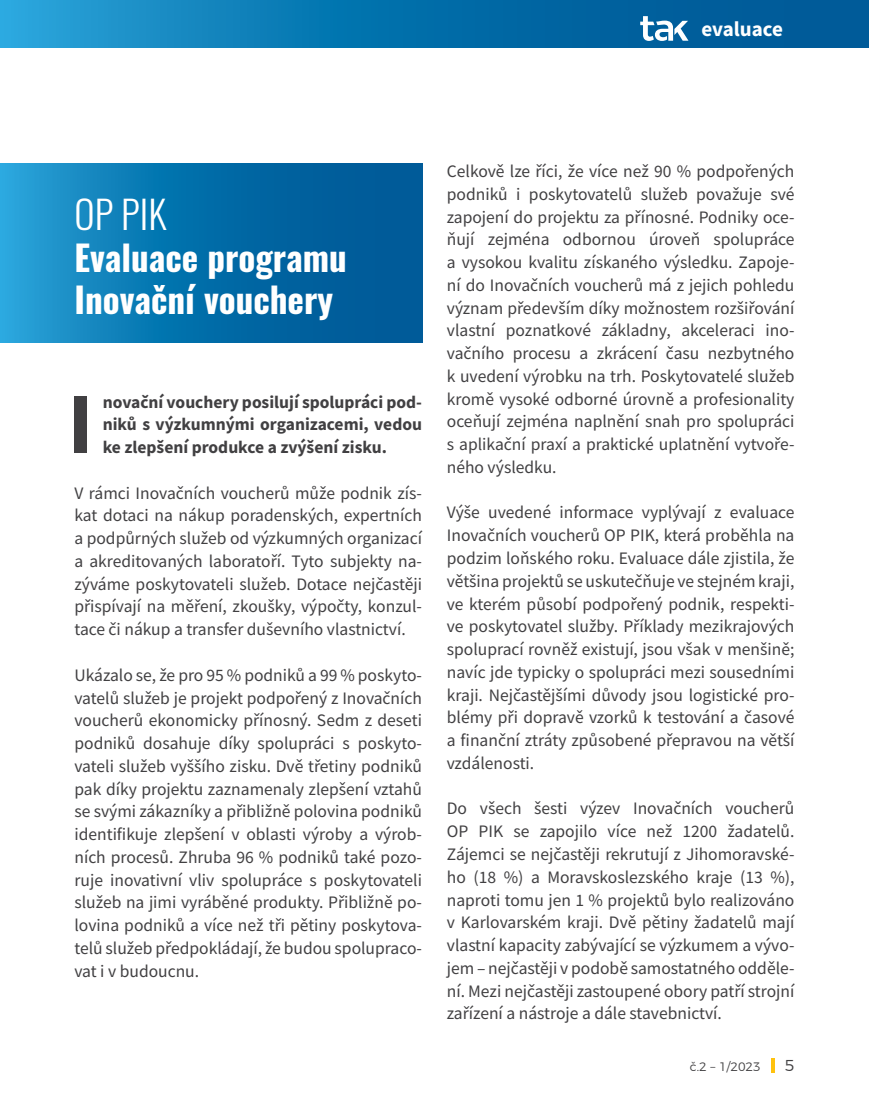
<style>
.page{position:relative;width:869px;height:1117px;background:#fff}
.page>*{position:absolute;margin:0;border:0;box-sizing:border-box;transform-origin:0 0}
.t1{font:700 87.33px "Source Sans Pro";color:#414042}
.t2{font:300 38.5px "Oswald";color:#fff}
.t3{font:700 35px/42px "Oswald";color:#fff}
.t4{font:700 21px "Source Sans Pro";color:#fff}
.t5{font:17.5px/22.8px "Source Sans Pro";color:#414042;text-align:justify}
.t6{font:700 17.5px/22.8px "Source Sans Pro";color:#414042;text-align:justify}
.t7{font:300 12.25px "Montserrat";color:#414042}
.s1{font-weight:900;font-size:15.75px;color:#fff}
.s2{font-size:15.75px}
</style>
<div class="page">
<svg style="left:0;top:0;width:868px;height:47px;background:#0974af"></svg>
<div style="left:0;top:164px;width:422px;height:178px;background:linear-gradient(to right,#1e9ad0,#004d8d)"></div>
<svg style="left:640px;top:16px;width:48px;height:25px"></svg>
<p class="t4" style="left:701px;top:15px;width:83px">evaluace</p>
<h2 class="t2" style="left:74px;top:180px;width:94px">OP PIK</h2>
<h3 class="t3" style="left:74px;top:233px;width:274px">Evaluace programu<br>Inovační vouchery</h3>
<h1 class="t1" style="left:68px;top:365px;width:28px">I</h1>
<p class="t6" style="left:103px;top:390px;width:320px">novační vouchery posilují spolupráci pod&shy;niků s výzkumnými organizacemi, vedou ke zlepšení produkce a zvýšení zisku.</p>
<p class="t5" style="left:74px;top:481px;width:349px">V rámci Inovačních voucherů může podnik zís&shy;kat dotaci na nákup poradenských, expertních a podpůrných služeb od výzkumných organizací a akreditovaných laboratoří. Tyto subjekty na&shy;zýváme poskytovateli služeb. Dotace nejčastěji přispívají na měření, zkoušky, výpočty, konzul&shy;tace či nákup a transfer duševního vlastnictví.</p>
<p class="t5" style="left:74px;top:663px;width:349px">Ukázalo se, že pro 95 % podniků a 99 % poskyto&shy;vatelů služeb je projekt podpořený z Inovačních voucherů ekonomicky přínosný. Sedm z deseti podniků dosahuje díky spolupráci s poskyto&shy;vateli služeb vyššího zisku. Dvě třetiny podniků pak díky projektu zaznamenaly zlepšení vztahů se svými zákazníky a přibližně polovina podniků identifikuje zlepšení v oblasti výroby a výrob&shy;ních procesů. Zhruba 96 % podniků také pozo&shy;ruje inovativní vliv spolupráce s poskytovateli služeb na jimi vyráběné produkty. Přibližně po&shy;lovina podniků a více než tři pětiny poskytova&shy;telů služeb předpokládají, že budou spolupraco&shy;vat i v budoucnu.</p>
<p class="t5" style="left:446px;top:160px;width:349px">Celkově lze říci, že více než 90 % podpořených podniků i poskytovatelů služeb považuje své zapojení do projektu za přínosné. Podniky oce&shy;ňují zejména odbornou úroveň spolupráce a vysokou kvalitu získaného výsledku. Zapoje&shy;ní do Inovačních voucherů má z jejich pohledu význam především díky možnostem rozšiřování vlastní poznatkové základny, akceleraci ino&shy;vačního procesu a zkrácení času nezbytného k uvedení výrobku na trh. Poskytovatelé služeb kromě vysoké odborné úrovně a profesionality oceňují zejména naplnění snah pro spolupráci s aplikační praxí a praktické uplatnění vytvoře&shy;ného výsledku.</p>
<p class="t5" style="left:446px;top:501px;width:349px">Výše uvedené informace vyplývají z evaluace Inovačních voucherů OP PIK, která proběhla na podzim loňského roku. Evaluace dále zjistila, že většina projektů se uskutečňuje ve stejném kraji, ve kterém působí podpořený podnik, respekti&shy;ve poskytovatel služby. Příklady mezikrajových spoluprací rovněž existují, jsou však v menšině; navíc jde typicky o spolupráci mezi sousedními kraji. Nejčastějšími důvody jsou logistické pro&shy;blémy při dopravě vzorků k testování a časové a finanční ztráty způsobené přepravou na větší vzdálenosti.</p>
<p class="t5" style="left:446px;top:797px;width:349px">Do všech šesti výzev Inovačních voucherů OP PIK se zapojilo více než 1200 žadatelů.<br>Zájemci se nejčastěji rekrutují z Jihomoravské&shy;ho (18 %) a Moravskoslezského kraje (13 %), naproti tomu jen 1 % projektů bylo realizováno v Karlovarském kraji. Dvě pětiny žadatelů mají vlastní kapacity zabývající se výzkumem a vývo&shy;jem – nejčastěji v podobě samostatného odděle&shy;ní. Mezi nejčastěji zastoupené obory patří strojní zařízení a nástroje a dále stavebnictví.</p>
<p class="t7" style="left:689px;top:1056px;width:106px">č.2 – 1/2023 <span class="s1">|</span> <span class="s2">5</span></p>
</div>
